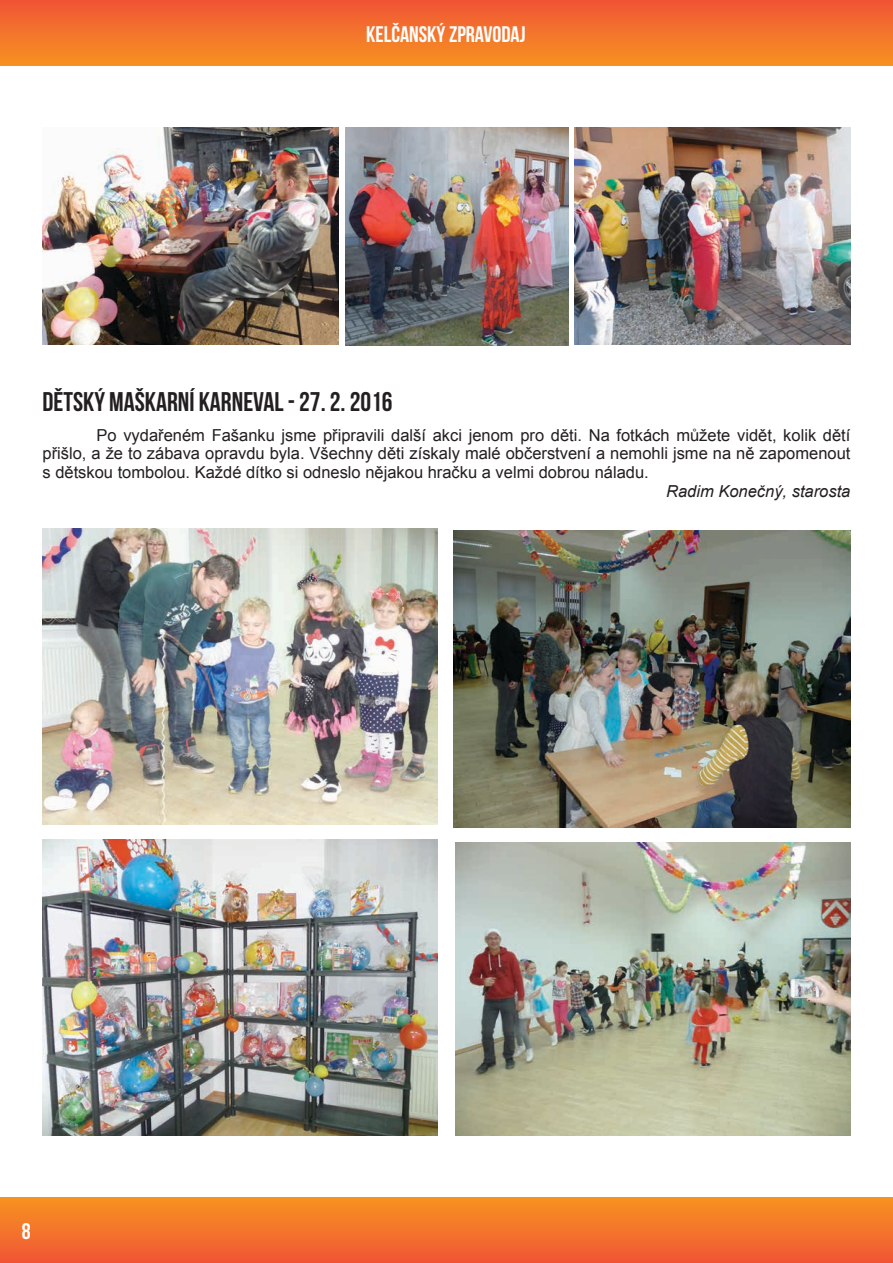
<style>
.page{position:relative;width:893px;height:1263px;background:#fff}
.page>*{position:absolute;margin:0;border:0;box-sizing:border-box;transform-origin:0 0}
.t1{font:27px "Bebas Neue";color:#231f20}
.t2{font:22.5px "Bebas Neue";color:#fff}
.t3{font:16.5px/18.8px "Arial";color:#231f20;text-align:justify}
.t4{font:italic 16.5px "Arial";color:#231f20}
</style>
<div class="page">
<div style="left:0;top:0;width:893px;height:66px;background:linear-gradient(to bottom,#f05436,#f79221)"></div>
<div style="left:0;top:1197px;width:893px;height:66px;background:linear-gradient(to bottom,#f79420,#f05635)"></div>
<img style="left:43px;top:128px;width:296px;height:217px">
<img style="left:345px;top:128px;width:223px;height:217px">
<img style="left:575px;top:128px;width:275px;height:217px">
<img style="left:454px;top:530px;width:396px;height:298px">
<img style="left:43px;top:839px;width:394px;height:296px">
<img style="left:43px;top:528px;width:395px;height:297px">
<img style="left:455px;top:842px;width:395px;height:293px">
<h2 class="t2" style="left:366px;top:22px;width:161px">KELČANSKÝ ZPRAVODAJ</h2>
<h1 class="t1" style="left:43px;top:386px;width:351px">DĚTSKÝ MAŠKARNÍ KARNEVAL - 27. 2. 2016</h1>
<p class="t3" style="left:43px;top:426px;width:809px;text-indent:54px">Po vydařeném Fašanku jsme připravili další akci jenom pro děti. Na fotkách můžete vidět, kolik dětí přišlo, a že to zábava opravdu byla. Všechny děti získaly malé občerstvení a nemohli jsme na ně zapomenout s dětskou tombolou. Každé dítko si odneslo nějakou hračku a velmi dobrou náladu.</p>
<p class="t4" style="left:666px;top:480px;width:186px">Radim Konečný, starosta</p>
<h2 class="t2" style="left:22px;top:1219px;width:10px">8</h2>
</div>
